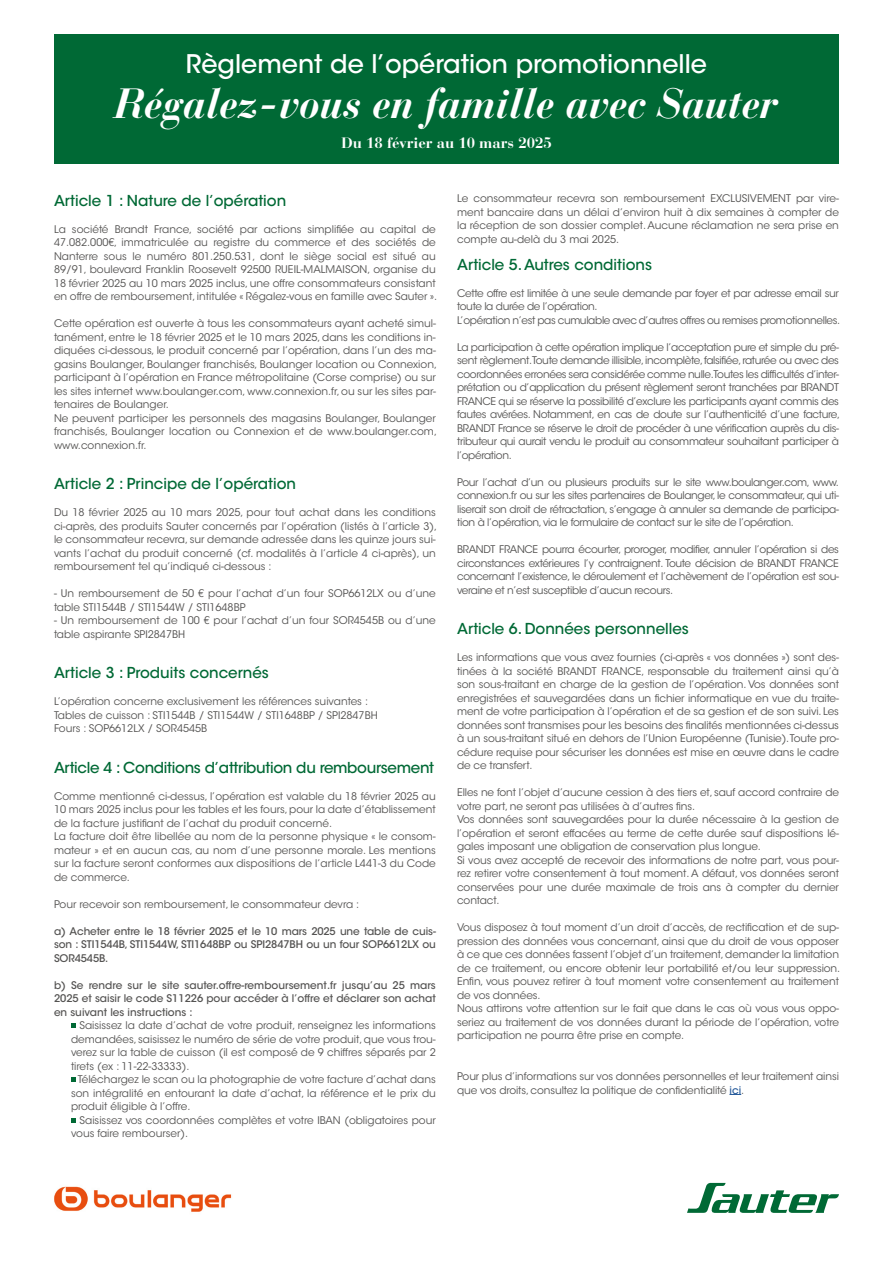
<style>
.page{position:relative;width:893px;height:1263px;background:#fff}
.page>*{position:absolute;margin:0;border:0;box-sizing:border-box;transform-origin:0 0}
.t1{font:italic 700 42px "Bauer Bodoni Std";letter-spacing:-.01em;color:#fff}
.t2{font:500 25.5px "ITC Avant Garde Std";color:#fff}
.t3{font:500 15px "ITC Avant Garde Std";color:#006935}
.t4{font:500 15px "ITC Avant Garde Std";letter-spacing:-.02em;color:#006935}
.t5{font:700 15px "Bauer Bodoni Std";color:#fff}
.t6{font:10.5px/13.5px "ITC Avant Garde Std";color:#545352}
.t7{font:500 10.5px/13.5px "ITC Avant Garde Std";letter-spacing:-.01em;color:#545352;text-align:justify}
.t8{font:10.5px/13.5px "ITC Avant Garde Std";letter-spacing:-.03em;color:#545352}
.s1{font-weight:500;color:#275b9b}
</style>
<div class="page">
<div style="left:54px;top:34px;width:785px;height:130px;background:#006935"></div>
<svg style="left:71px;top:1023px;width:5px;height:5px"></svg>
<svg style="left:71px;top:1077px;width:5px;height:5px"></svg>
<svg style="left:71px;top:1118px;width:5px;height:5px"></svg>
<svg style="left:729px;top:1094px;width:12px;height:1px"></svg>
<img style="left:54px;top:1186px;width:178px;height:26px">
<svg style="left:687px;top:1183px;width:152px;height:30px"></svg>
<h2 class="t2" style="left:186px;top:48px;width:523px">Règlement de l’opération promotionnelle</h2>
<h1 class="t1" style="left:114px;top:77px;width:666px">Régalez-vous en famille avec Sauter</h1>
<h3 class="t5" style="left:341px;top:134px;width:212px">Du 18 février au 10 mars 2025</h3>
<h3 class="t3" style="left:54px;top:191px;width:234px">Article 1 : Nature de l’opération</h3>
<p class="t6" style="left:54px;top:222px;width:385px">La société Brandt France, société par actions simplifiée au capital de 47.082.000€, immatriculée au registre du commerce et des sociétés de Nanterre sous le numéro 801.250.531, dont le siège social est situé au 89/91, boulevard Franklin Roosevelt 92500 RUEIL-MALMAISON, organise du 18 février 2025 au 10 mars 2025 inclus, une offre consommateurs consistant en offre de remboursement, intitulée « Régalez-vous en famille avec Sauter ».</p>
<p class="t6" style="left:54px;top:317px;width:385px">Cette opération est ouverte à tous les consommateurs ayant acheté simul&shy;tanément, entre le 18 février 2025 et le 10 mars 2025, dans les conditions in&shy;diquées ci-dessous, le produit concerné par l’opération, dans l’un des ma&shy;gasins Boulanger, Boulanger franchisés, Boulanger location ou Connexion, participant à l’opération en France métropolitaine (Corse comprise) ou sur les sites internet www.boulanger.com, www.connexion.fr, ou sur les sites par&shy;tenaires de Boulanger.<br>Ne peuvent participer les personnels des magasins Boulanger, Boulanger franchisés, Boulanger location ou Connexion et de www.boulanger.com, www.connexion.fr.</p>
<h3 class="t3" style="left:54px;top:474px;width:244px">Article 2 : Principe de l’opération</h3>
<p class="t6" style="left:54px;top:506px;width:385px">Du 18 février 2025 au 10 mars 2025, pour tout achat dans les conditions ci-après, des produits Sauter concernés par l’opération (listés à l’article 3), le consommateur recevra, sur demande adressée dans les quinze jours sui&shy;vants l’achat du produit concerné (cf. modalités à l’article 4 ci-après), un remboursement tel qu’indiqué ci-dessous :</p>
<p class="t6" style="left:54px;top:587px;width:383px">- Un remboursement de 50 € pour l’achat d’un four SOP6612LX ou d’une table STI1544B / STI1544W / STI1648BP</p>
<p class="t6" style="left:54px;top:614px;width:383px">- Un remboursement de 100 € pour l’achat d’un four SOR4545B ou d’une table aspirante SPI2847BH</p>
<h3 class="t3" style="left:54px;top:663px;width:216px">Article 3 : Produits concernés</h3>
<p class="t6" style="left:54px;top:695px;width:325px">L’opération concerne exclusivement les références suivantes :<br>Tables de cuisson : STI1544B / STI1544W / STI1648BP / SPI2847BH<br>Fours : SOP6612LX / SOR4545B</p>
<h3 class="t4" style="left:54px;top:758px;width:382px">Article 4 : Conditions d’attribution du remboursement</h3>
<p class="t6" style="left:54px;top:789px;width:383px">Comme mentionné ci-dessus, l’opération est valable du 18 février 2025 au 10 mars 2025 inclus pour les tables et les fours, pour la date d’établissement de la facture justifiant de l’achat du produit concerné.<br>La facture doit être libellée au nom de la personne physique « le consom&shy;mateur » et en aucun cas, au nom d’une personne morale. Les mentions sur la facture seront conformes aux dispositions de l’article L441-3 du Code de commerce.</p>
<p class="t6" style="left:54px;top:897px;width:307px">Pour recevoir son remboursement, le consommateur devra :</p>
<p class="t7" style="left:54px;top:924px;width:383px">a) Acheter entre le 18 février 2025 et le 10 mars 2025 une table de cuis&shy;son : STI1544B, STI1544W, STI1648BP ou SPI2847BH ou un four SOP6612LX ou SOR4545B.</p>
<p class="t7" style="left:54px;top:978px;width:383px">b) Se rendre sur le site sauter.offre-remboursement.fr jusqu’au 25 mars 2025 et saisir le code S11226 pour accéder à l’offre et déclarer son achat en suivant les instructions :</p>
<p class="t6" style="left:71px;top:1019px;width:366px;text-align:justify;text-indent:8px">Saisissez la date d’achat de votre produit, renseignez les informations demandées, saisissez le numéro de série de votre produit, que vous trou&shy;verez sur la table de cuisson (il est composé de 9 chiffres séparés par 2 tirets (ex : 11-22-33333).</p>
<p class="t6" style="left:71px;top:1073px;width:366px;text-align:justify;text-indent:7px">Téléchargez le scan ou la photographie de votre facture d’achat dans son intégralité en entourant la date d’achat, la référence et le prix du produit éligible à l’offre.</p>
<p class="t6" style="left:71px;top:1113px;width:366px;text-indent:9px">Saisissez vos coordonnées complètes et votre IBAN (obligatoires pour vous faire rembourser).</p>
<p class="t6" style="left:457px;top:192px;width:383px;text-align:justify">Le consommateur recevra son remboursement EXCLUSIVEMENT par vire&shy;ment bancaire dans un délai d’environ huit à dix semaines à compter de la réception de son dossier complet. Aucune réclamation ne sera prise en compte au-delà du 3 mai 2025.</p>
<h3 class="t3" style="left:457px;top:255px;width:196px">Article 5. Autres conditions</h3>
<p class="t8" style="left:457px;top:286px;width:385px">Cette offre est limitée à une seule demande par foyer et par adresse email sur toute la durée de l’opération.<br>L’opération n’est pas cumulable avec d’autres offres ou remises promotionnelles.</p>
<p class="t6" style="left:457px;top:340px;width:385px;text-align:justify">La participation à cette opération implique l’acceptation pure et simple du pré&shy;sent règlement.Toute demande illisible, incomplète, falsifiée, raturée ou avec des coordonnées erronées sera considérée comme nulle.Toutes les difficultés d’inter&shy;prétation ou d’application du présent règlement seront tranchées par BRANDT FRANCE qui se réserve la possibilité d’exclure les participants ayant commis des fautes avérées. Notamment, en cas de doute sur l’authenticité d’une facture, BRANDT France se réserve le droit de procéder à une vérification auprès du dis&shy;tributeur qui aurait vendu le produit au consommateur souhaitant participer à l’opération.</p>
<p class="t6" style="left:457px;top:475px;width:383px;text-align:justify">Pour l’achat d’un ou plusieurs produits sur le site www.boulanger.com, www. connexion.fr ou sur les sites partenaires de Boulanger, le consommateur, qui uti&shy;liserait son droit de rétractation, s’engage à annuler sa demande de participa&shy;tion à l’opération, via le formulaire de contact sur le site de l’opération.</p>
<p class="t6" style="left:457px;top:543px;width:383px;text-align:justify">BRANDT FRANCE pourra écourter, proroger, modifier, annuler l’opération si des circonstances extérieures l’y contraignent. Toute décision de BRANDT FRANCE concernant l’existence, le déroulement et l’achèvement de l’opération est sou&shy;veraine et n’est susceptible d’aucun recours.</p>
<h3 class="t3" style="left:457px;top:620px;width:233px">Article 6. Données personnelles</h3>
<p class="t6" style="left:457px;top:651px;width:383px;text-align:justify">Les informations que vous avez fournies (ci-après « vos données ») sont des&shy;tinées à la société BRANDT FRANCE, responsable du traitement ainsi qu’à son sous-traitant en charge de la gestion de l’opération. Vos données sont enregistrées et sauvegardées dans un fichier informatique en vue du traite&shy;ment de votre participation à l’opération et de sa gestion et de son suivi. Les données sont transmises pour les besoins des finalités mentionnées ci-dessus à un sous-traitant situé en dehors de l’Union Européenne (Tunisie). Toute pro&shy;cédure requise pour sécuriser les données est mise en œuvre dans le cadre de ce transfert.</p>
<p class="t6" style="left:457px;top:786px;width:383px">Elles ne font l’objet d’aucune cession à des tiers et, sauf accord contraire de votre part, ne seront pas utilisées à d’autres fins.<br>Vos données sont sauvegardées pour la durée nécessaire à la gestion de l’opération et seront effacées au terme de cette durée sauf dispositions lé&shy;gales imposant une obligation de conservation plus longue.<br>Si vous avez accepté de recevoir des informations de notre part, vous pour&shy;rez retirer votre consentement à tout moment. A défaut, vos données seront conservées pour une durée maximale de trois ans à compter du dernier contact.</p>
<p class="t6" style="left:457px;top:921px;width:385px">Vous disposez à tout moment d’un droit d’accès, de rectification et de sup&shy;pression des données vous concernant, ainsi que du droit de vous opposer à ce que ces données fassent l’objet d’un traitement, demander la limitation de ce traitement, ou encore obtenir leur portabilité et/ou leur suppression.<br>Enfin, vous pouvez retirer à tout moment votre consentement au traitement de vos données.<br>Nous attirons votre attention sur le fait que dans le cas où vous vous oppo&shy;seriez au traitement de vos données durant la période de l’opération, votre participation ne pourra être prise en compte.</p>
<p class="t6" style="left:457px;top:1069px;width:383px">Pour plus d’informations sur vos données personnelles et leur traitement ainsi que vos droits, consultez la politique de confidentialité <span class="s1">ici</span>.</p>
</div>
